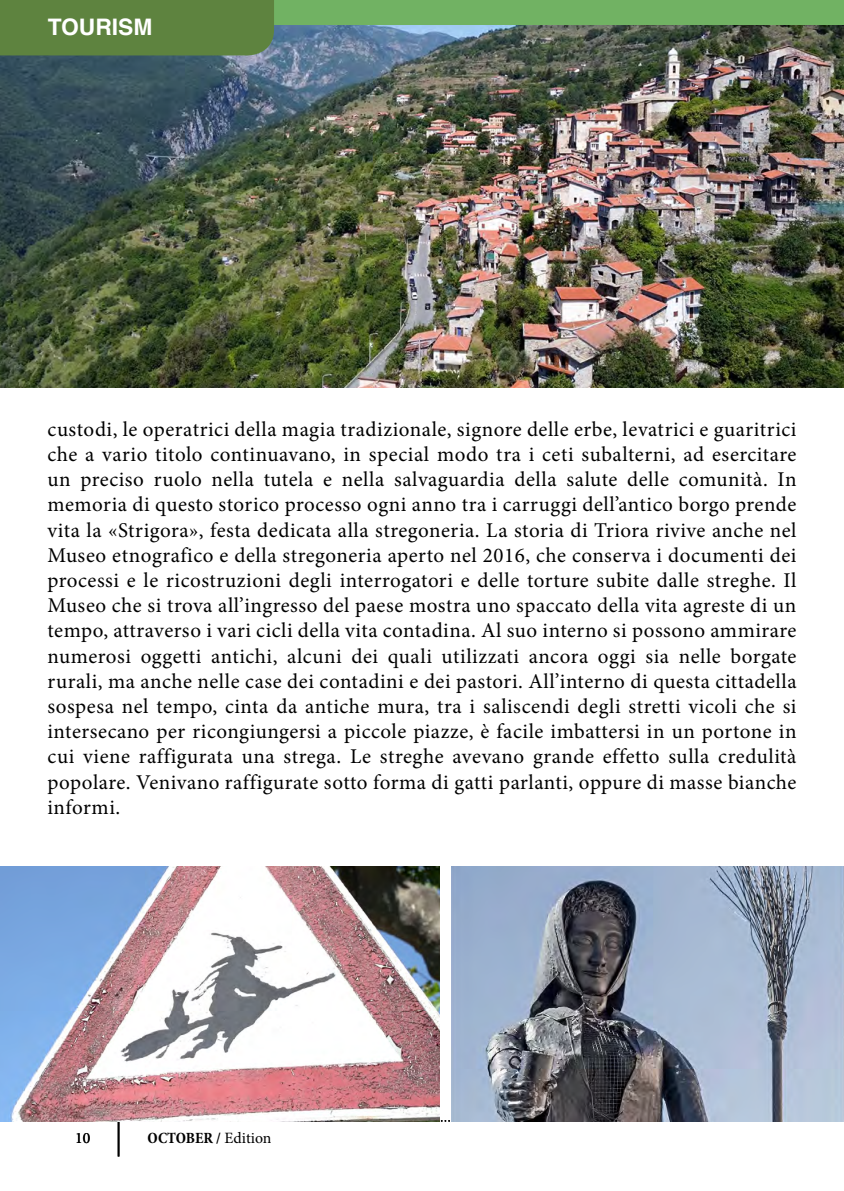
<style>
.page{position:relative;width:844px;height:1191px;background:#fff}
.page>*{position:absolute;margin:0;border:0;box-sizing:border-box;transform-origin:0 0}
.t1{font:700 22.75px "Helvetica";color:#fff}
.t2{font:21px/25.2px "Minion Pro";letter-spacing:.02em;color:#000;text-align:justify}
.t3{font:700 condensed 15.75px "Minion Pro";color:#000}
.t4{font:15.75px "Minion Pro";color:#000}
.s1{font-weight:400;font-stretch:normal}
</style>
<div class="page">
<img style="left:0;top:25px;width:843px;height:362px">
<div style="left:239px;top:0;width:604px;height:25px;background:#71b263"></div>
<div style="left:0;top:0;width:274px;height:55px;background:#5e833f"></div>
<hr style="left:118px;top:1121px;width:1px;height:35px;background:#000">
<img style="left:451px;top:866px;width:392px;height:255px">
<img style="left:0;top:866px;width:439px;height:255px">
<p class="t1" style="left:48px;top:8px;width:106px">TOURISM</p>
<p class="t2" style="left:47px;top:416px;width:750px">custodi, le operatrici della magia tradizionale, signore delle erbe, levatrici e guaritrici che a vario titolo continuavano, in special modo tra i ceti subalterni, ad esercitare un preciso ruolo nella tutela e nella salvaguardia della salute delle comunità. In memoria di questo storico processo ogni anno tra i carruggi dell’antico borgo prende vita la «Strigora», festa dedicata alla stregoneria. La storia di Triora rivive anche nel Museo etnografico e della stregoneria aperto nel 2016, che conserva i documenti dei processi e le ricostruzioni degli interrogatori e delle torture subite dalle streghe. Il Museo che si trova all’ingresso del paese mostra uno spaccato della vita agreste di un tempo, attraverso i vari cicli della vita contadina. Al suo interno si possono ammirare numerosi oggetti antichi, alcuni dei quali utilizzati ancora oggi sia nelle borgate rurali, ma anche nelle case dei contadini e dei pastori. All’interno di questa cittadella sospesa nel tempo, cinta da antiche mura, tra i saliscendi degli stretti vicoli che si intersecano per ricongiungersi a piccole piazze, è facile imbattersi in un portone in cui viene raffigurata una strega. Le streghe avevano grande effetto sulla credulità popolare. Venivano raffigurate sotto forma di gatti parlanti, oppure di masse bianche informi.</p>
<p class="t4" style="left:75px;top:1127px;width:17px">10</p>
<p class="t3" style="left:147px;top:1127px;width:126px">OCTOBER / <span class="s1">Edition</span></p>
</div>
